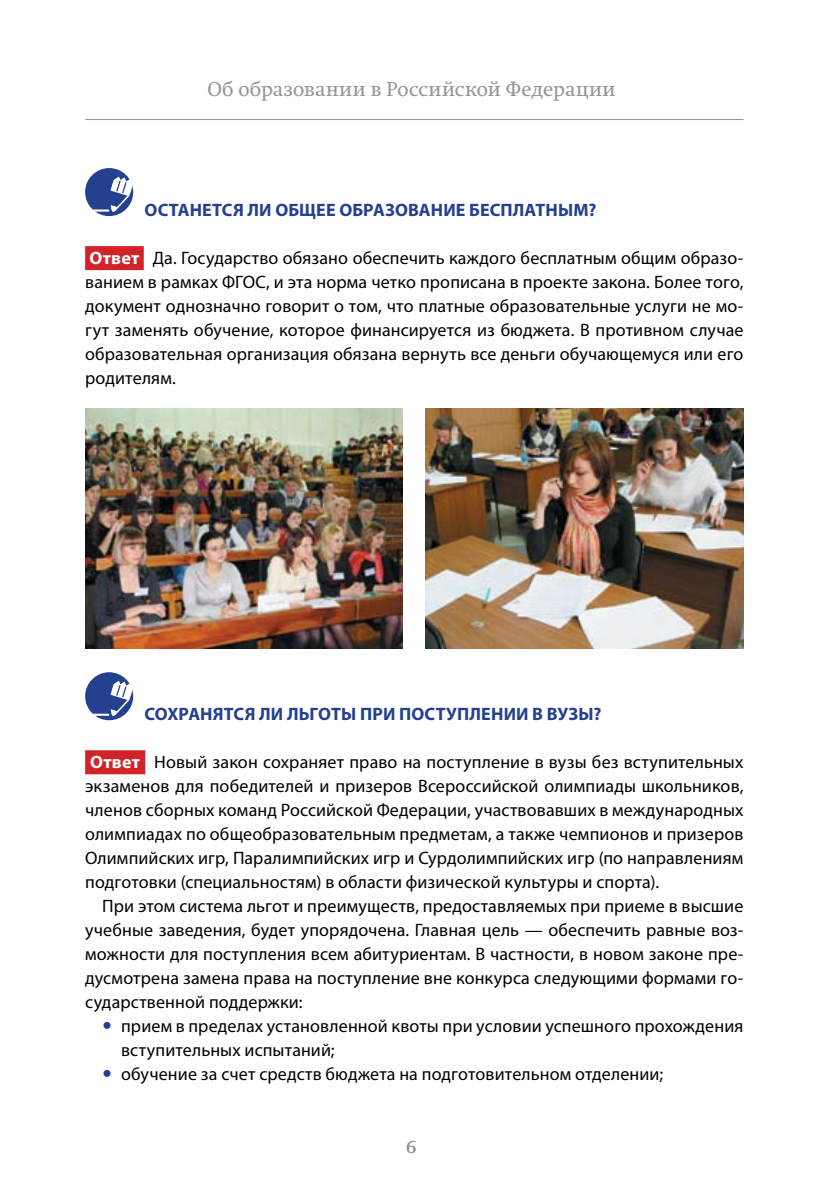
<style>
.page{position:relative;width:840px;height:1191px;background:#fff}
.page>*{position:absolute;margin:0;border:0;box-sizing:border-box;transform-origin:0 0}
.t1{font:20px "Swift C";letter-spacing:.01em;color:#939598}
.t2{font:18px/24px "Myriad Pro";letter-spacing:.01em;color:#000;text-align:justify}
.t3{font:700 18px "Myriad Pro";letter-spacing:.005em;color:#24408f}
.s1{font-weight:700;color:#fff}
</style>
<div class="page">
<hr style="left:85px;top:119px;width:658px;height:1px;background:#939598">
<img style="left:85px;top:408px;width:318px;height:240px">
<img style="left:425px;top:408px;width:318px;height:240px">
<div style="left:85px;top:246px;width:59px;height:24px;background:#d2232a"></div>
<div style="left:85px;top:750px;width:60px;height:24px;background:#d2232a"></div>
<div style="left:85px;top:672px;width:48px;height:48px;background:#24408f;border-radius:50%"></div>
<svg style="left:92px;top:680px;width:41px;height:36px"></svg>
<div style="left:85px;top:168px;width:48px;height:48px;background:#24408f;border-radius:50%"></div>
<svg style="left:92px;top:176px;width:41px;height:36px"></svg>
<p class="t1" style="left:207px;top:77px;width:409px">Об образовании в Российской Федерации</p>
<p class="t3" style="left:144px;top:198px;width:453px">Останется ли общее образование бесплатным?</p>
<p class="t2" style="left:85px;top:246px;width:659px"><span class="s1">Ответ</span> Да. Государство обязано обеспечить каждого бесплатным общим образо&shy;ванием в рамках ФГОС, и эта норма четко прописана в проекте закона. Более того, документ однозначно говорит о том, что платные образовательные услуги не мо&shy;гут заменять обучение, которое финансируется из бюджета. В противном случае образовательная организация обязана вернуть все деньги обучающемуся или его родителям.</p>
<p class="t3" style="left:144px;top:702px;width:458px">Сохранятся ли льготы при поступлении в вузы?</p>
<p class="t2" style="left:90px;top:750px;width:654px"><span class="s1">Ответ</span> Новый закон сохраняет право на поступление в вузы без вступительных</p>
<p class="t2" style="left:85px;top:774px;width:659px">экзаменов для победителей и призеров Всероссийской олимпиады школьников,</p>
<p class="t2" style="left:85px;top:798px;width:659px">членов сборных команд Российской Федерации, участвовавших в международных</p>
<p class="t2" style="left:85px;top:822px;width:659px">олимпиадах по общеобразовательным предметам, а также чемпионов и призеров</p>
<p class="t2" style="left:85px;top:846px;width:659px">Олимпийских игр, Паралимпийских игр и Сурдолимпийских игр (по направлениям</p>
<p class="t2" style="left:85px;top:870px;width:575px">подготовки (специальностям) в области физической культуры и спорта).</p>
<p class="t2" style="left:102px;top:894px;width:642px">При этом система льгот и преимуществ, предоставляемых при приеме в высшие</p>
<p class="t2" style="left:85px;top:918px;width:659px">учебные заведения, будет упорядочена. Главная цель — обеспечить равные воз-</p>
<p class="t2" style="left:85px;top:942px;width:659px">можности для поступления всем абитуриентам. В частности, в новом законе пре-</p>
<p class="t2" style="left:85px;top:966px;width:659px">дусмотрена замена права на поступление вне конкурса следующими формами го-</p>
<p class="t2" style="left:85px;top:990px;width:219px">сударственной поддержки:</p>
<p class="t2" style="left:121px;top:1014px;width:623px">прием в пределах установленной квоты при условии успешного прохождения</p>
<p class="t2" style="left:121px;top:1038px;width:215px">вступительных испытаний;</p>
<p class="t2" style="left:121px;top:1062px;width:543px">обучение за счет средств бюджета на подготовительном отделении;</p>
</div>
